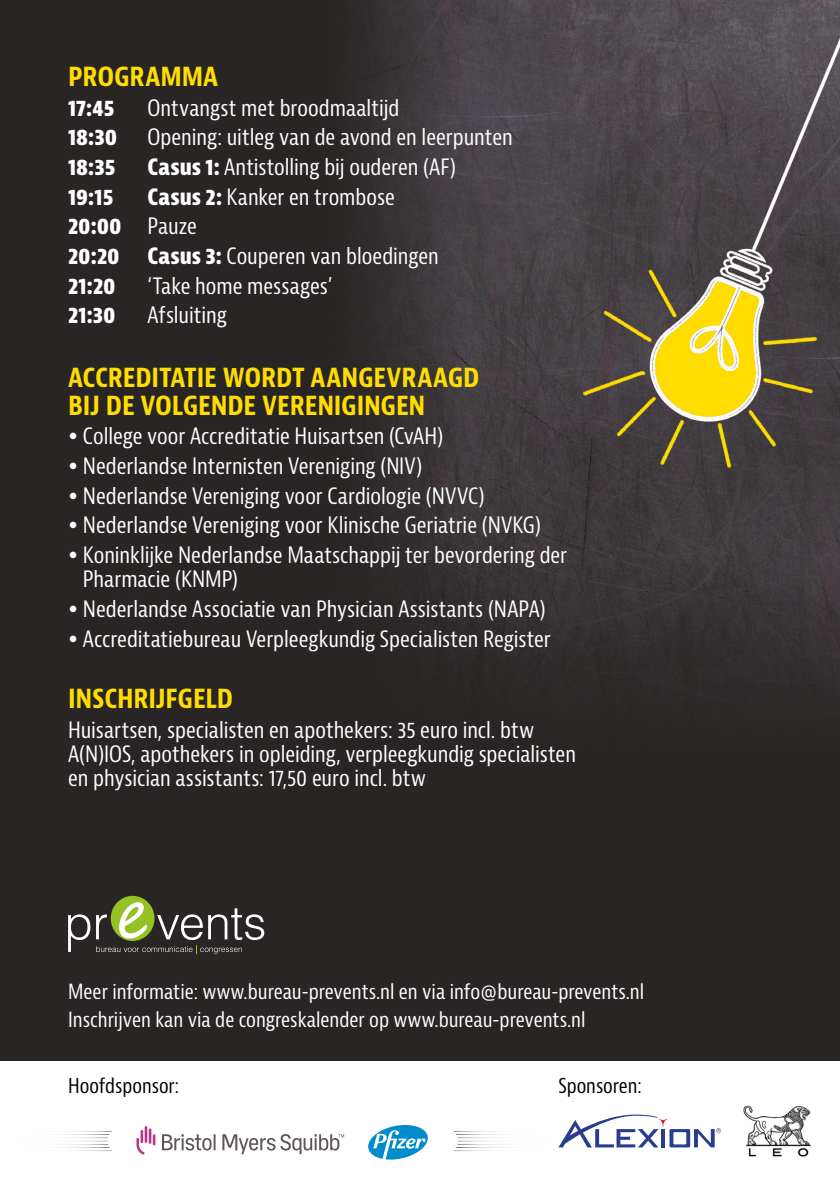
<style>
.page{position:relative;width:840px;height:1191px;background:#fff}
.page>*{position:absolute;margin:0;border:0;box-sizing:border-box;transform-origin:0 0}
.t1{font:700 condensed 28px/28px "Bernina Sans";letter-spacing:-.01em;color:#fd0}
.t2{font:condensed 22px/24px "Bernina Sans";color:#fff}
.t3{font:700 condensed 22px "Bernina Sans";color:#fff}
.t4{font:condensed 20.4px/28.2px "Bernina Sans";color:#fff}
.t5{font:condensed 20px "Bernina Sans";color:#000}
.s1{font-weight:700}
</style>
<div class="page">
<div style="left:0;top:0;width:839px;height:1060px;background:#292524"></div>
<img style="left:506px;top:0;width:333px;height:696px">
<svg style="left:264px;top:0;width:242px;height:935px"></svg>
<div style="left:111px;top:896px;width:43px;height:45px;background:#94c123;border-radius:50%"></div>
<svg style="left:119px;top:902px;width:28px;height:36px"></svg>
<svg style="left:157px;top:908px;width:107px;height:32px"></svg>
<svg style="left:68px;top:914px;width:22px;height:38px"></svg>
<svg style="left:96px;top:914px;width:11px;height:25px"></svg>
<svg style="left:96px;top:946px;width:146px;height:8px"></svg>
<svg style="left:62px;top:1131px;width:50px;height:20px"></svg>
<svg style="left:368px;top:1125px;width:59px;height:34px"></svg>
<svg style="left:136px;top:1126px;width:19px;height:28px"></svg>
<svg style="left:162px;top:1134px;width:182px;height:20px"></svg>
<img style="left:743px;top:1105px;width:66px;height:51px">
<svg style="left:454px;top:1114px;width:266px;height:37px"></svg>
<p class="t1" style="left:68px;top:62px;width:151px">PROGRAMMA</p>
<p class="t3" style="left:68px;top:94px;width:48px">17:45</p>
<p class="t2" style="left:147px;top:96px;width:253px">Ontvangst met broodmaaltijd</p>
<p class="t3" style="left:68px;top:124px;width:51px">18:30</p>
<p class="t2" style="left:147px;top:126px;width:366px">Opening: uitleg van de avond en leerpunten</p>
<p class="t3" style="left:68px;top:153px;width:49px">18:35</p>
<p class="t2" style="left:147px;top:155px;width:310px"><span class="s1">Casus 1:</span> Antistolling bij ouderen (AF)</p>
<p class="t3" style="left:68px;top:183px;width:47px">19:15</p>
<p class="t2" style="left:68px;top:182px;width:328px;line-height:29.6px;text-indent:79px"><span class="s1">Casus 2:</span> Kanker en trombose<br><span class="s1">20:00</span> Pauze<br><span class="s1">20:20</span></p>
<p class="t2" style="left:147px;top:244px;width:292px"><span class="s1">Casus 3:</span> Couperen van bloedingen</p>
<p class="t3" style="left:68px;top:272px;width:49px">21:20</p>
<p class="t2" style="left:147px;top:274px;width:187px">‘Take home messages’</p>
<p class="t3" style="left:68px;top:302px;width:49px">21:30</p>
<p class="t2" style="left:147px;top:304px;width:81px">Afsluiting</p>
<p class="t1" style="left:68px;top:363px;width:412px">ACCREDITATIE WORDT AANGEVRAAGD<br>BIJ DE VOLGENDE VERENIGINGEN</p>
<p class="t2" style="left:68px;top:425px;width:376px">• College voor Accreditatie Huisartsen (CvAH)</p>
<p class="t2" style="left:68px;top:454px;width:355px">• Nederlandse Internisten Vereniging (NIV)</p>
<p class="t2" style="left:68px;top:484px;width:418px">• Nederlandse Vereniging voor Cardiologie (NVVC)</p>
<p class="t2" style="left:68px;top:514px;width:474px">• Nederlandse Vereniging voor Klinische Geriatrie (NVKG)</p>
<p class="t2" style="left:83px;top:543px;width:485px;text-indent:-15px">• Koninklijke Nederlandse Maatschappij ter bevordering der<br>Pharmacie (KNMP)</p>
<p class="t2" style="left:68px;top:597px;width:479px">• Nederlandse Associatie van Physician Assistants (NAPA)</p>
<p class="t2" style="left:68px;top:627px;width:484px">• Accreditatiebureau Verpleegkundig Specialisten Register</p>
<p class="t1" style="left:68px;top:684px;width:166px">INSCHRIJFGELD</p>
<p class="t2" style="left:68px;top:718px;width:509px">Huisartsen, specialisten en apothekers: 35 euro incl. btw<br>A(N)IOS, apothekers in opleiding, verpleegkundig specialisten en physician assistants: 17,50 euro incl. btw</p>
<p class="t4" style="left:68px;top:977px;width:577px">Meer informatie: www.bureau-prevents.nl en via info@bureau-prevents.nl<br>Inschrijven kan via de congreskalender op www.bureau-prevents.nl</p>
<p class="t5" style="left:68px;top:1073px;width:112px">Hoofdsponsor:</p>
<p class="t5" style="left:558px;top:1073px;width:85px">Sponsoren:</p>
</div>
